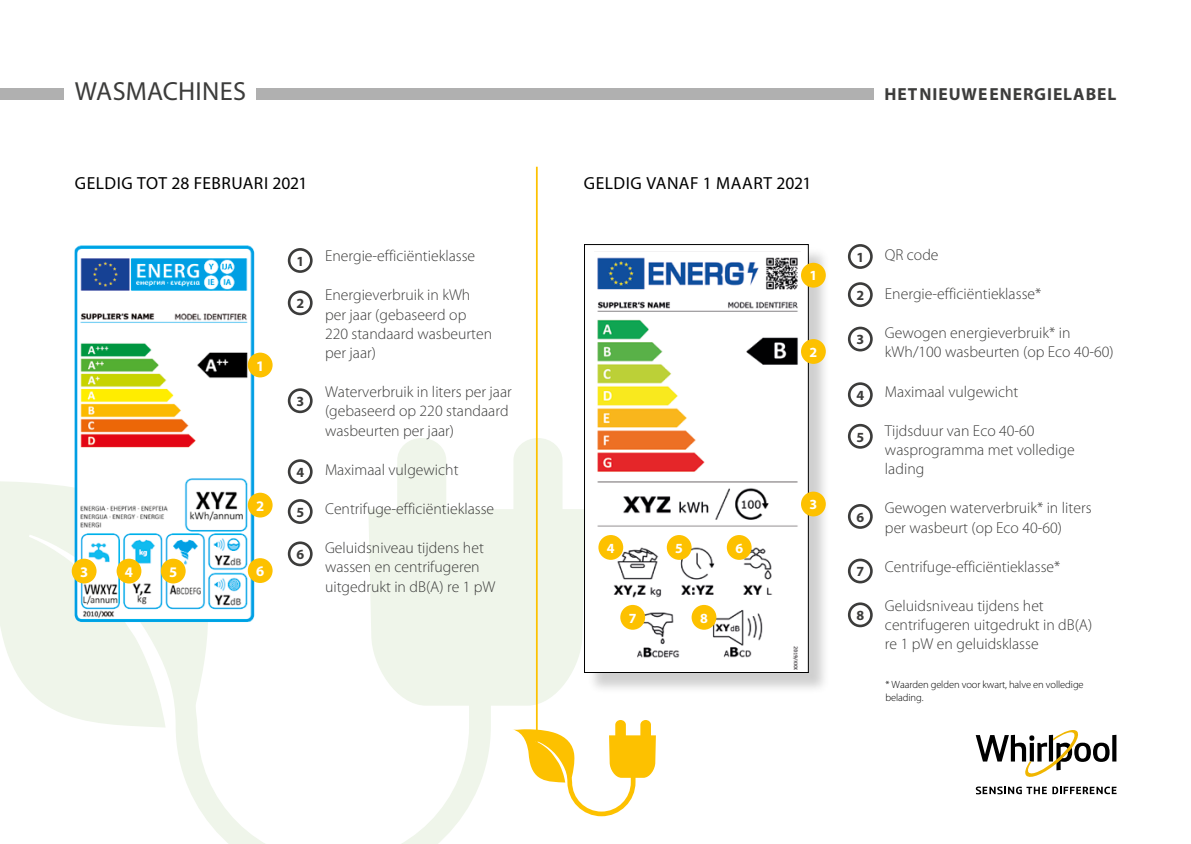
<style>
.page{position:relative;width:1191px;height:844px;background:#fff}
.page>*{position:absolute;margin:0;border:0;box-sizing:border-box;transform-origin:0 0}
.t1{font:26.25px "Myriad Pro";letter-spacing:.01em;color:#3c3c3b}
.t2{font:17.5px "Myriad Pro";letter-spacing:.025em;color:#000}
.t3{font:700 17.5px "Myriad Pro";letter-spacing:.05em;color:#3c3c3b}
.t4{font:300 15.75px/19.2px "Myriad Pro";color:#3c3c3b}
.t5{font:700 14.7px "Myriad Pro";color:#fff}
.t6{font:700 14px "Myriad Pro";color:#3c3c3b}
.t7{font:700 14px "Myriad Pro";color:#fff}
.t8{font:300 10.5px/12.6px "Myriad Pro";letter-spacing:-.01em;color:#000}
</style>
<div class="page">
<svg style="left:585px;top:720px;width:71px;height:96px"></svg>
<svg style="left:0;top:438px;width:585px;height:405px"></svg>
<hr style="left:536px;top:167px;width:1px;height:575px;background:#fdc100">
<svg style="left:1052px;top:786px;width:64px;height:8px"></svg>
<svg style="left:975px;top:786px;width:71px;height:8px"></svg>
<svg style="left:1112px;top:734px;width:4px;height:27px"></svg>
<svg style="left:975px;top:730px;width:134px;height:47px"></svg>
<div style="left:587px;top:247px;width:243px;height:447px;background:#000;opacity:.19"></div>
<div style="left:584px;top:244px;width:224px;height:428px;background:#fff"></div>
<img style="left:597px;top:257px;width:201px;height:413px">
<div style="left:584px;top:244px;width:224px;height:428px;border:1px solid #000"></div>
<div style="left:848px;top:244px;width:24px;height:25px;border:3px solid #3c3c3b;border-radius:50%"></div>
<div style="left:848px;top:282px;width:24px;height:25px;border:3px solid #3c3c3b;border-radius:50%"></div>
<div style="left:848px;top:326px;width:24px;height:25px;border:3px solid #3c3c3b;border-radius:50%"></div>
<div style="left:848px;top:382px;width:24px;height:25px;border:3px solid #3c3c3b;border-radius:50%"></div>
<div style="left:848px;top:424px;width:24px;height:24px;border:3px solid #3c3c3b;border-radius:50%"></div>
<div style="left:848px;top:504px;width:24px;height:24px;border:3px solid #3c3c3b;border-radius:50%"></div>
<div style="left:848px;top:558px;width:24px;height:25px;border:3px solid #3c3c3b;border-radius:50%"></div>
<div style="left:848px;top:602px;width:24px;height:25px;border:3px solid #3c3c3b;border-radius:50%"></div>
<div style="left:801px;top:263px;width:25px;height:24px;background:#fdc100;border-radius:50%"></div>
<div style="left:801px;top:339px;width:25px;height:25px;background:#fdc100;border-radius:50%"></div>
<div style="left:801px;top:491px;width:25px;height:25px;background:#fdc100;border-radius:50%"></div>
<div style="left:598px;top:535px;width:25px;height:24px;background:#fdc100;border-radius:50%"></div>
<div style="left:620px;top:604px;width:25px;height:25px;background:#fdc100;border-radius:50%"></div>
<div style="left:691px;top:604px;width:25px;height:25px;background:#fdc100;border-radius:50%"></div>
<div style="left:667px;top:535px;width:24px;height:24px;background:#fdc100;border-radius:50%"></div>
<div style="left:727px;top:535px;width:24px;height:24px;background:#fdc100;border-radius:50%"></div>
<div style="left:288px;top:248px;width:25px;height:25px;border:3px solid #3c3c3b;border-radius:50%"></div>
<div style="left:288px;top:290px;width:25px;height:25px;border:3px solid #3c3c3b;border-radius:50%"></div>
<div style="left:288px;top:388px;width:25px;height:25px;border:3px solid #3c3c3b;border-radius:50%"></div>
<div style="left:288px;top:459px;width:25px;height:25px;border:3px solid #3c3c3b;border-radius:50%"></div>
<div style="left:288px;top:499px;width:25px;height:25px;border:3px solid #3c3c3b;border-radius:50%"></div>
<div style="left:288px;top:541px;width:25px;height:25px;border:3px solid #3c3c3b;border-radius:50%"></div>
<img style="left:74px;top:245px;width:183px;height:377px">
<div style="left:248px;top:352px;width:25px;height:25px;background:#fdc100;border-radius:50%"></div>
<div style="left:248px;top:492px;width:25px;height:25px;background:#fdc100;border-radius:50%"></div>
<div style="left:248px;top:558px;width:25px;height:25px;background:#fdc100;border-radius:50%"></div>
<div style="left:72px;top:558px;width:25px;height:25px;background:#fdc100;border-radius:50%"></div>
<div style="left:117px;top:558px;width:24px;height:25px;background:#fdc100;border-radius:50%"></div>
<div style="left:161px;top:558px;width:25px;height:25px;background:#fdc100;border-radius:50%"></div>
<div style="left:0;top:88px;width:907px;height:12px;background:#b0b0b0"></div>
<div style="left:64px;top:70px;width:192px;height:40px;background:#fff"></div>
<div style="left:874px;top:77px;width:252px;height:33px;background:#fff"></div>
<h1 class="t1" style="left:75px;top:75px;width:173px">WASMACHINES</h1>
<p class="t3" style="left:884px;top:83px;width:233px">HET NIEUWE ENERGIELABEL</p>
<p class="t2" style="left:75px;top:172px;width:234px">GELDIG TOT 28 FEBRUARI 2021</p>
<p class="t2" style="left:584px;top:172px;width:229px">GELDIG VANAF 1 MAART 2021</p>
<p class="t5" style="left:256px;top:356px;width:10px">1</p>
<p class="t5" style="left:256px;top:496px;width:10px">2</p>
<p class="t5" style="left:80px;top:562px;width:10px">3</p>
<p class="t5" style="left:125px;top:562px;width:10px">4</p>
<p class="t5" style="left:169px;top:562px;width:10px">5</p>
<p class="t5" style="left:256px;top:561px;width:10px">6</p>
<p class="t6" style="left:296px;top:252px;width:9px">1</p>
<p class="t6" style="left:296px;top:294px;width:9px">2</p>
<p class="t6" style="left:296px;top:392px;width:9px">3</p>
<p class="t6" style="left:296px;top:463px;width:9px">4</p>
<p class="t6" style="left:296px;top:503px;width:9px">5</p>
<p class="t6" style="left:296px;top:545px;width:9px">6</p>
<p class="t4" style="left:325px;top:246px;width:152px">Energie-efficiëntieklasse</p>
<p class="t4" style="left:325px;top:285px;width:169px">Energieverbruik in kWh per jaar (gebaseerd op<br>220 standaard wasbeurten per jaar)</p>
<p class="t4" style="left:325px;top:382px;width:188px">Waterverbruik in liters per jaar (gebaseerd op 220 standaard wasbeurten per jaar)</p>
<p class="t4" style="left:325px;top:459px;width:135px">Maximaal vulgewicht</p>
<p class="t4" style="left:325px;top:498px;width:171px">Centrifuge-efficiëntieklasse</p>
<p class="t4" style="left:325px;top:538px;width:172px">Geluidsniveau tijdens het wassen en centrifugeren uitgedrukt in dB(A) re 1 pW</p>
<p class="t7" style="left:607px;top:538px;width:9px">4</p>
<p class="t7" style="left:675px;top:538px;width:9px">5</p>
<p class="t7" style="left:735px;top:538px;width:9px">6</p>
<p class="t7" style="left:629px;top:608px;width:9px">7</p>
<p class="t7" style="left:700px;top:608px;width:9px">8</p>
<p class="t7" style="left:809px;top:266px;width:9px">1</p>
<p class="t7" style="left:809px;top:343px;width:9px">2</p>
<p class="t7" style="left:809px;top:495px;width:9px">3</p>
<p class="t6" style="left:856px;top:248px;width:9px">1</p>
<p class="t6" style="left:856px;top:286px;width:9px">2</p>
<p class="t6" style="left:856px;top:330px;width:9px">3</p>
<p class="t6" style="left:856px;top:386px;width:9px">4</p>
<p class="t6" style="left:856px;top:427px;width:9px">5</p>
<p class="t6" style="left:856px;top:507px;width:9px">6</p>
<p class="t6" style="left:856px;top:562px;width:9px">7</p>
<p class="t6" style="left:856px;top:606px;width:9px">8</p>
<p class="t4" style="left:885px;top:245px;width:55px">QR code</p>
<p class="t4" style="left:885px;top:284px;width:158px">Energie-efficiëntieklasse*</p>
<p class="t4" style="left:885px;top:323px;width:230px">Gewogen energieverbruik* in kWh/100 wasbeurten (op Eco 40-60)</p>
<p class="t4" style="left:885px;top:381px;width:135px">Maximaal vulgewicht</p>
<p class="t4" style="left:885px;top:420px;width:191px">Tijdsduur van Eco 40-60 wasprogramma met volledige lading</p>
<p class="t4" style="left:885px;top:498px;width:208px">Gewogen waterverbruik* in liters per wasbeurt (op Eco 40-60)</p>
<p class="t4" style="left:885px;top:556px;width:177px">Centrifuge-efficiëntieklasse*</p>
<p class="t4" style="left:885px;top:595px;width:209px">Geluidsniveau tijdens het centrifugeren uitgedrukt in dB(A) re 1 pW en geluidsklasse</p>
<p class="t8" style="left:885px;top:678px;width:200px">* Waarden gelden voor kwart, halve en volledige belading.</p>
</div>
